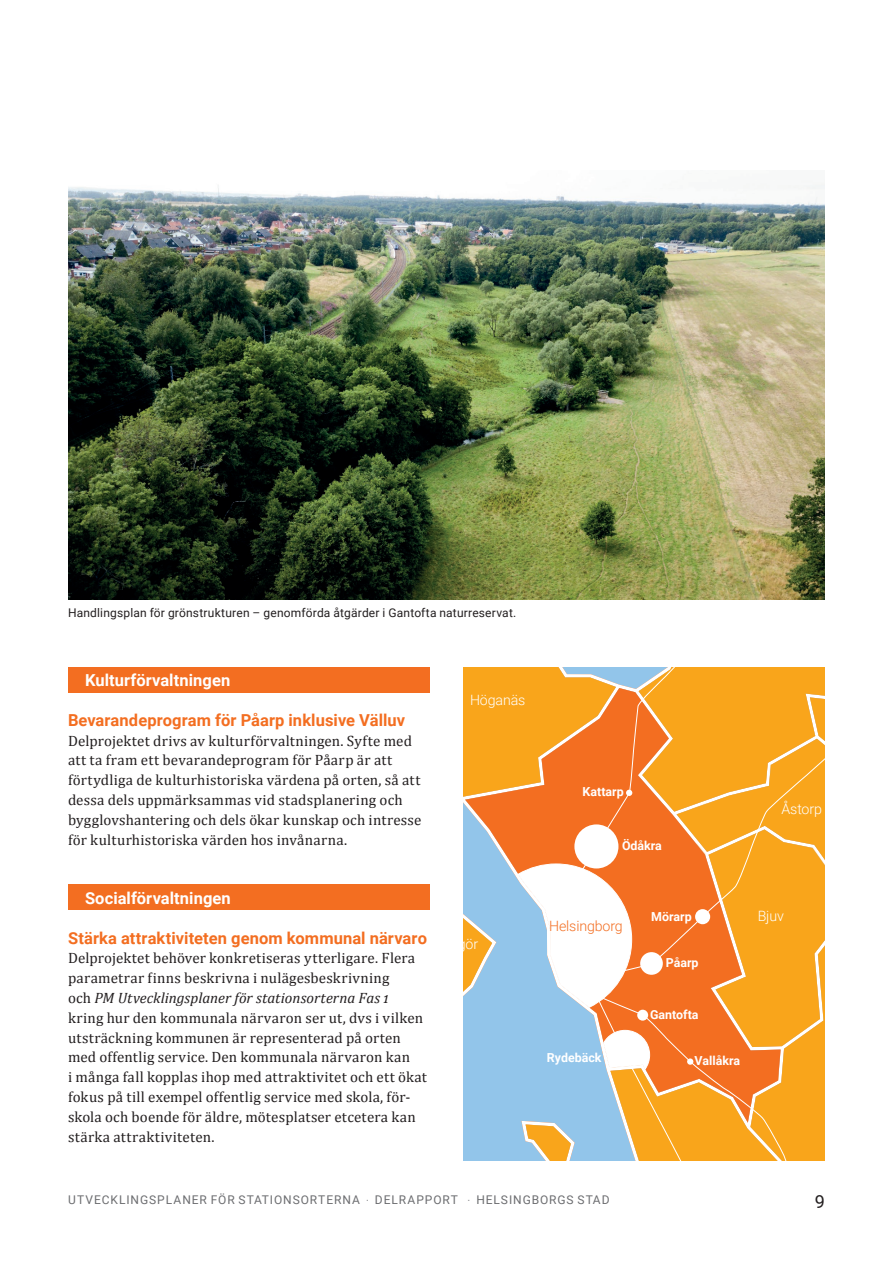
<style>
.page{position:relative;width:893px;height:1263px;background:#fff}
.page>*{position:absolute;margin:0;border:0;box-sizing:border-box;transform-origin:0 0}
.t1{font:18px "Roboto";color:#231f20}
.t2{font:700 16.5px "Roboto";letter-spacing:.005em;color:#f36e21}
.t3{font:700 16.5px "Roboto";letter-spacing:.005em;color:#fff}
.t4{font:15px/19.8px "Cambria";letter-spacing:.015em;color:#231f20}
.t5{font:300 14.25px "Roboto";letter-spacing:-.01em;color:#fff}
.t6{font:300 14.25px "Roboto";letter-spacing:-.01em;color:#f36e21}
.t7{font:700 12.45px "Roboto";color:#fff}
.t8{font:12px "Roboto";letter-spacing:.015em;color:#231f20}
.t9{font:12px "Roboto";letter-spacing:.075em;color:#6c6d70}
.s1{font-style:italic}
</style>
<div class="page">
<div style="left:68px;top:668px;width:361px;height:25px;background:#f36e21"></div>
<div style="left:68px;top:884px;width:361px;height:26px;background:#f36e21"></div>
<svg style="left:463px;top:668px;width:362px;height:493px;background:#e4a860"></svg>
<img style="left:68px;top:184px;width:757px;height:416px">
<p class="t8" style="left:68px;top:604px;width:450px">Handlingsplan för grönstrukturen – genomförda åtgärder i Gantofta naturreservat.</p>
<p class="t3" style="left:85px;top:669px;width:147px">Kulturförvaltningen</p>
<p class="t2" style="left:68px;top:708px;width:339px">Bevarandeprogram för Påarp inklusive Välluv</p>
<p class="t4" style="left:68px;top:730px;width:355px">Delprojektet drivs av kulturförvaltningen. Syfte med att ta fram ett bevarandeprogram för Påarp är att förtydliga de kulturhistoriska värdena på orten, så att dessa dels uppmärksammas vid stadsplanering och bygglovshantering och dels ökar kunskap och intresse för kulturhistoriska värden hos invånarna.</p>
<p class="t3" style="left:85px;top:886px;width:147px">Socialförvaltningen</p>
<p class="t2" style="left:68px;top:926px;width:360px">Stärka attraktiviteten genom kommunal närvaro</p>
<p class="t4" style="left:68px;top:948px;width:360px">Delprojektet behöver konkretiseras ytterligare. Flera parametrar finns beskrivna i nulägesbeskrivning<br>och <span class="s1">PM Utvecklingsplaner för stationsorterna Fas 1 </span>kring hur den kommunala närvaron ser ut, dvs i vilken utsträckning kommunen är representerad på orten med offentlig service. Den kommunala närvaron kan<br>i många fall kopplas ihop med attraktivitet och ett ökat fokus på till exempel offentlig service med skola, för&shy;skola och boende för äldre, mötesplatser etcetera kan stärka attraktiviteten.</p>
<p class="t5" style="left:470px;top:690px;width:57px">Höganäs</p>
<p class="t7" style="left:583px;top:782px;width:43px">Kattarp</p>
<p class="t7" style="left:622px;top:837px;width:41px">Ödåkra</p>
<p class="t5" style="left:782px;top:799px;width:42px">Åstorp</p>
<p class="t6" style="left:549px;top:916px;width:75px">Helsingborg</p>
<p class="t7" style="left:651px;top:908px;width:42px">Mörarp</p>
<p class="t7" style="left:666px;top:954px;width:34px">Påarp</p>
<p class="t7" style="left:650px;top:1005px;width:50px">Gantofta</p>
<p class="t7" style="left:547px;top:1049px;width:56px">Rydebäck</p>
<p class="t7" style="left:695px;top:1052px;width:47px">Vallåkra</p>
<p class="t5" style="left:758px;top:905px;width:28px">Bjuv</p>
<p class="t9" style="left:68px;top:1191px;width:543px">UTVECKLINGSPLANER FÖR STATIONSORTERNA ‧ DELRAPPORT ‧ HELSINGBORGS STAD</p>
<p class="t1" style="left:815px;top:1189px;width:12px">9</p>
</div>
